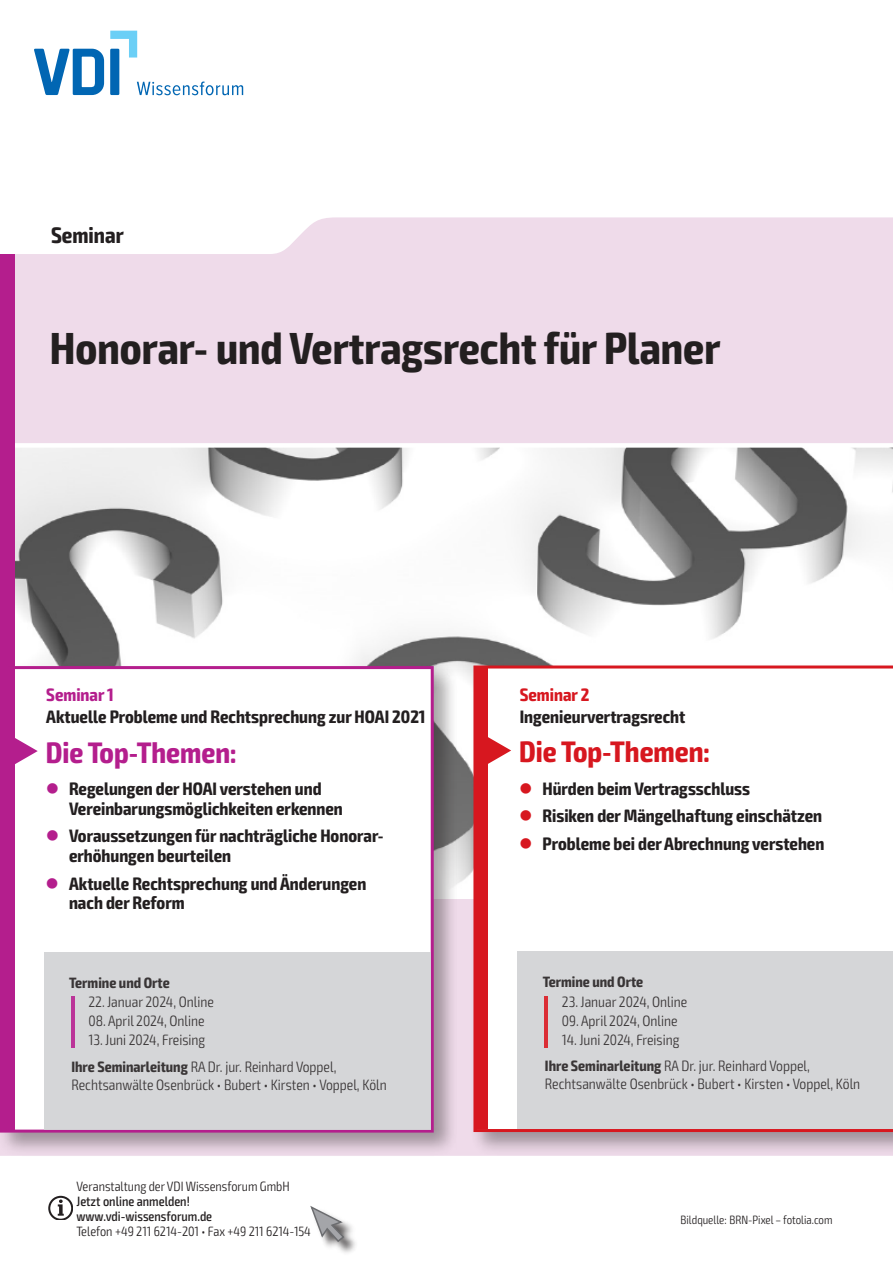
<style>
.page{position:relative;width:893px;height:1263px;background:#fff}
.page>*{position:absolute;margin:0;border:0;box-sizing:border-box;transform-origin:0 0}
.t1{font:700 condensed 45px "Exo 2";color:#231f20}
.t2{font:700 condensed 29.7px "Exo 2";color:#b41e8d}
.t3{font:700 condensed 29.7px "Exo 2";color:#d7171f}
.t4{font:700 condensed 22.5px "Exo 2";color:#231f20}
.t5{font:700 condensed 18px/19.5px "Exo 2";color:#231f20}
.t6{font:700 condensed 18px "Exo 2";color:#b41e8d}
.t7{font:700 condensed 18px "Exo 2";color:#d7171f}
.t8{font:300 condensed 15px/26.5px "Exo 2";color:#231f20}
.t9{font:700 condensed 15px "Exo 2";color:#231f20}
.t10{font:300 condensed 13.5px "Exo 2";color:#231f20}
.t11{font:500 condensed 13.5px/15px "Exo 2";color:#231f20}
.t12{font:300 condensed 12px "Exo 2";color:#231f20}
.s1{color:#b41e8d}
.s2{font-weight:700}
.s3{color:#d7171f}
</style>
<div class="page">
<div style="left:14px;top:217px;width:879px;height:939px;background:#efdbea"></div>
<img style="left:14px;top:448px;width:879px;height:450px">
<div style="left:311px;top:1207px;width:47px;height:49px;background:#231f20;opacity:.75"></div>
<svg style="left:310px;top:1206px;width:35px;height:37px"></svg>
<div style="left:0;top:443px;width:893px;height:5px;background:#fff"></div>
<svg style="left:48px;top:1196px;width:25px;height:23px"></svg>
<svg style="left:34px;top:31px;width:209px;height:64px"></svg>
<div style="left:0;top:254px;width:14px;height:520px;background:#b41e8d"></div>
<div style="left:0;top:662px;width:458px;height:495px;background:#231f20;opacity:.4"></div>
<div style="left:2px;top:668px;width:430px;height:463px;background:#fff"></div>
<div style="left:3px;top:669px;width:11px;height:460px;background:#b41e8d"></div>
<div style="left:0;top:666px;width:434px;height:466px;border:3px solid #b41e8d"></div>
<svg style="left:14px;top:736px;width:24px;height:30px"></svg>
<div style="left:44px;top:952px;width:387px;height:177px;background:#d1d2d4"></div>
<hr style="left:71px;top:996px;width:3px;height:27px;background:#b41e8d">
<hr style="left:71px;top:1016px;width:3px;height:26px;background:#b41e8d">
<hr style="left:71px;top:1030px;width:3px;height:18px;background:#b41e8d">
<div style="left:470px;top:662px;width:423px;height:494px;background:#231f20;opacity:.4"></div>
<svg style="left:473px;top:665px;width:420px;height:467px"></svg>
<svg style="left:486px;top:736px;width:25px;height:29px"></svg>
<div style="left:517px;top:951px;width:376px;height:178px;background:#d1d2d4"></div>
<hr style="left:545px;top:996px;width:3px;height:26px;background:#d7171f">
<hr style="left:545px;top:1015px;width:3px;height:26px;background:#d7171f">
<hr style="left:545px;top:1030px;width:3px;height:18px;background:#d7171f">
<p class="t4" style="left:51px;top:222px;width:74px">Seminar</p>
<h1 class="t1" style="left:50px;top:322px;width:672px">Honorar- und Vertragsrecht für Planer</h1>
<p class="t6" style="left:46px;top:684px;width:69px">Seminar 1</p>
<p class="t5" style="left:46px;top:708px;width:381px">Aktuelle Probleme und Rechtsprechung zur HOAI 2021</p>
<h2 class="t2" style="left:46px;top:735px;width:192px">Die Top-Themen:</h2>
<p class="t5" style="left:69px;top:779px;width:275px;text-indent:-23px"><span class="s1">●</span> Regelungen der HOAI verstehen und<br>Vereinbarungsmöglichkeiten erkennen</p>
<p class="t5" style="left:69px;top:827px;width:316px;text-indent:-23px"><span class="s1">●</span> Voraussetzungen für nachträgliche Honorar&shy;erhöhungen beurteilen</p>
<p class="t5" style="left:69px;top:874px;width:299px;text-indent:-23px"><span class="s1">●</span> Aktuelle Rechtsprechung und Änderungen nach der Reform</p>
<p class="t9" style="left:69px;top:974px;width:102px">Termine und Orte</p>
<p class="t8" style="left:88px;top:989px;width:127px">22. Januar 2024, Online</p>
<p class="t8" style="left:88px;top:1008px;width:118px">08. April 2024, Online</p>
<p class="t8" style="left:71px;top:1027px;width:266px;text-indent:17px">13. Juni 2024, Freising<br><span class="s2">Ihre Seminarleitung</span> RA Dr. jur. Reinhard Voppel,</p>
<p class="t8" style="left:71px;top:1071px;width:317px">Rechtsanwälte Osenbrück • Bubert • Kirsten • Voppel, Köln</p>
<p class="t10" style="left:77px;top:1178px;width:215px">Veranstaltung der VDI Wissensforum GmbH</p>
<p class="t11" style="left:77px;top:1194px;width:137px">Jetzt online anmelden! www.vdi-wissensforum.de</p>
<p class="t10" style="left:77px;top:1223px;width:236px">Telefon +49 211 6214-201 • Fax +49 211 6214-154</p>
<p class="t7" style="left:520px;top:684px;width:71px">Seminar 2</p>
<p class="t5" style="left:520px;top:707px;width:167px">Ingenieurvertragsrecht</p>
<h2 class="t3" style="left:519px;top:734px;width:192px">Die Top-Themen:</h2>
<p class="t5" style="left:519px;top:779px;width:232px"><span class="s3">●</span> Hürden beim Vertragsschluss</p>
<p class="t5" style="left:519px;top:807px;width:304px"><span class="s3">●</span> Risiken der Mängelhaftung einschätzen</p>
<p class="t5" style="left:519px;top:834px;width:307px"><span class="s3">●</span> Probleme bei der Abrechnung verstehen</p>
<p class="t9" style="left:543px;top:973px;width:102px">Termine und Orte</p>
<p class="t8" style="left:562px;top:988px;width:127px">23. Januar 2024, Online</p>
<p class="t8" style="left:562px;top:1007px;width:117px">09. April 2024, Online</p>
<p class="t8" style="left:545px;top:1026px;width:266px;text-indent:17px">14. Juni 2024, Freising<br><span class="s2">Ihre Seminarleitung</span> RA Dr. jur. Reinhard Voppel,</p>
<p class="t8" style="left:545px;top:1071px;width:317px">Rechtsanwälte Osenbrück • Bubert • Kirsten • Voppel, Köln</p>
<p class="t12" style="left:681px;top:1213px;width:153px">Bildquelle: BRN-Pixel – fotolia.com</p>
</div>
